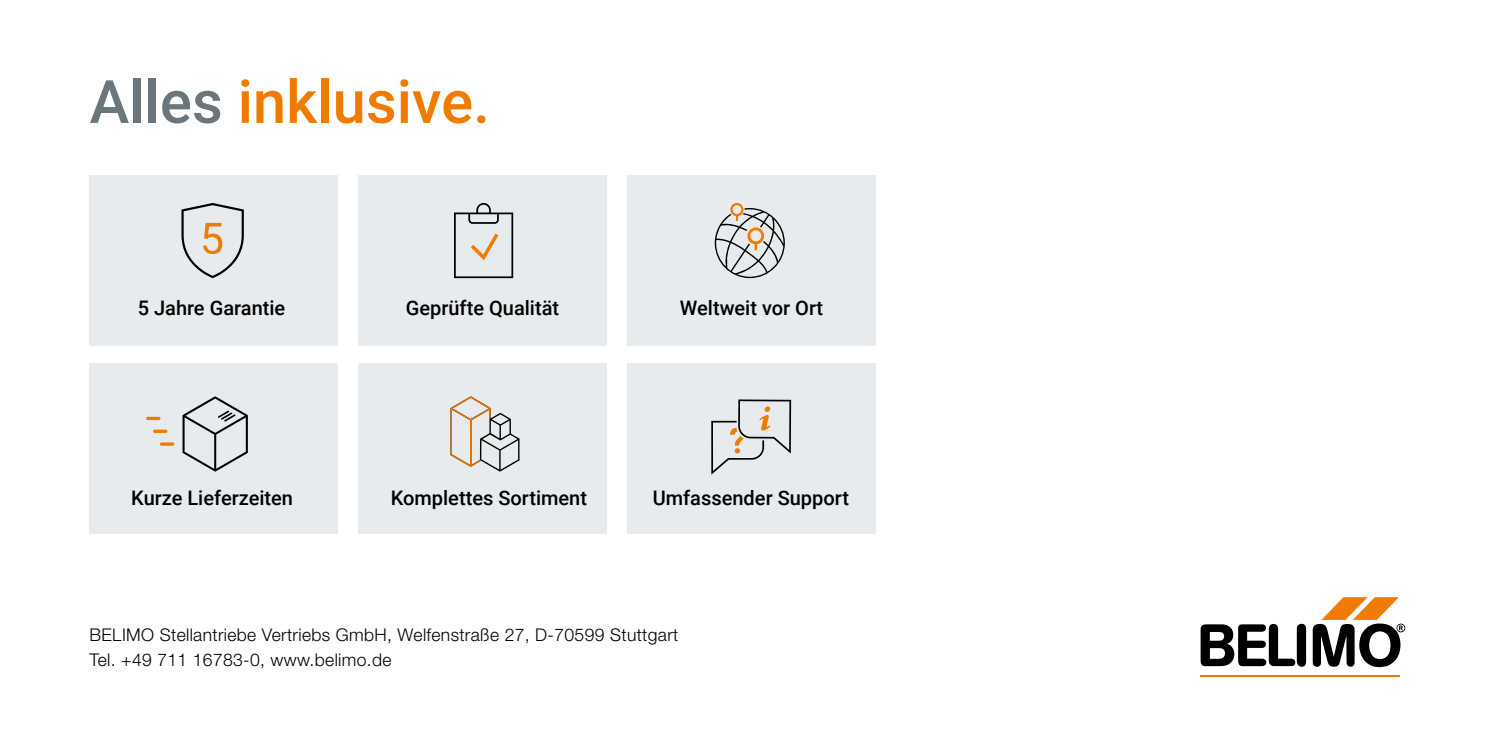
<style>
.page{position:relative;width:1489px;height:745px;background:#fff}
.page>*{position:absolute;margin:0;border:0;box-sizing:border-box;transform-origin:0 0}
.t1{font:500 59.75px "Roboto";color:#ef7c00}
.t2{font:500 20px "Roboto";color:#000}
.t3{font:300 17.5px/25px "Helvetica Neue LT Std";letter-spacing:.02em;color:#000}
.s1{color:#6a767b}
</style>
<div class="page">
<svg style="left:1200px;top:623px;width:105px;height:43px"></svg>
<svg style="left:1312px;top:597px;width:92px;height:70px"></svg>
<hr style="left:1200px;top:674px;width:199px;height:2px;background:#ef7c00">
<div style="left:90px;top:176px;width:248px;height:170px;background:#e8ebed"></div>
<div style="left:358px;top:176px;width:248px;height:170px;background:#e8ebed"></div>
<div style="left:627px;top:176px;width:248px;height:170px;background:#e8ebed"></div>
<div style="left:90px;top:363px;width:248px;height:170px;background:#e8ebed"></div>
<div style="left:358px;top:363px;width:248px;height:170px;background:#e8ebed"></div>
<div style="left:627px;top:363px;width:248px;height:170px;background:#e8ebed"></div>
<svg style="left:454px;top:203px;width:59px;height:75px"></svg>
<svg style="left:714px;top:203px;width:70px;height:75px"></svg>
<svg style="left:181px;top:203px;width:63px;height:75px"></svg>
<svg style="left:450px;top:396px;width:69px;height:75px"></svg>
<svg style="left:711px;top:399px;width:80px;height:75px"></svg>
<svg style="left:146px;top:416px;width:14px;height:4px"></svg>
<hr style="left:153px;top:429px;width:14px;height:3px;background:#ef7c00;border-radius:2px">
<hr style="left:160px;top:442px;width:14px;height:3px;background:#ef7c00;border-radius:2px">
<svg style="left:182px;top:396px;width:66px;height:75px"></svg>
<h1 class="t1" style="left:90px;top:60px;width:402px"><span class="s1">Alles</span> inklusive.</h1>
<p class="t2" style="left:138px;top:293px;width:149px">5 Jahre Garantie</p>
<p class="t2" style="left:406px;top:293px;width:155px">Geprüfte Qualität</p>
<p class="t2" style="left:680px;top:293px;width:145px">Weltweit vor Ort</p>
<p class="t2" style="left:131px;top:483px;width:163px">Kurze Lieferzeiten</p>
<p class="t2" style="left:391px;top:483px;width:198px">Komplettes Sortiment</p>
<p class="t2" style="left:652px;top:483px;width:198px">Umfassender Support</p>
<p class="t3" style="left:90px;top:621px;width:590px">BELIMO Stellantriebe Vertriebs GmbH, Welfenstraße 27, D-70599 Stuttgart<br>Tel. +49 711 16783-0, www.belimo.de</p>
</div>
